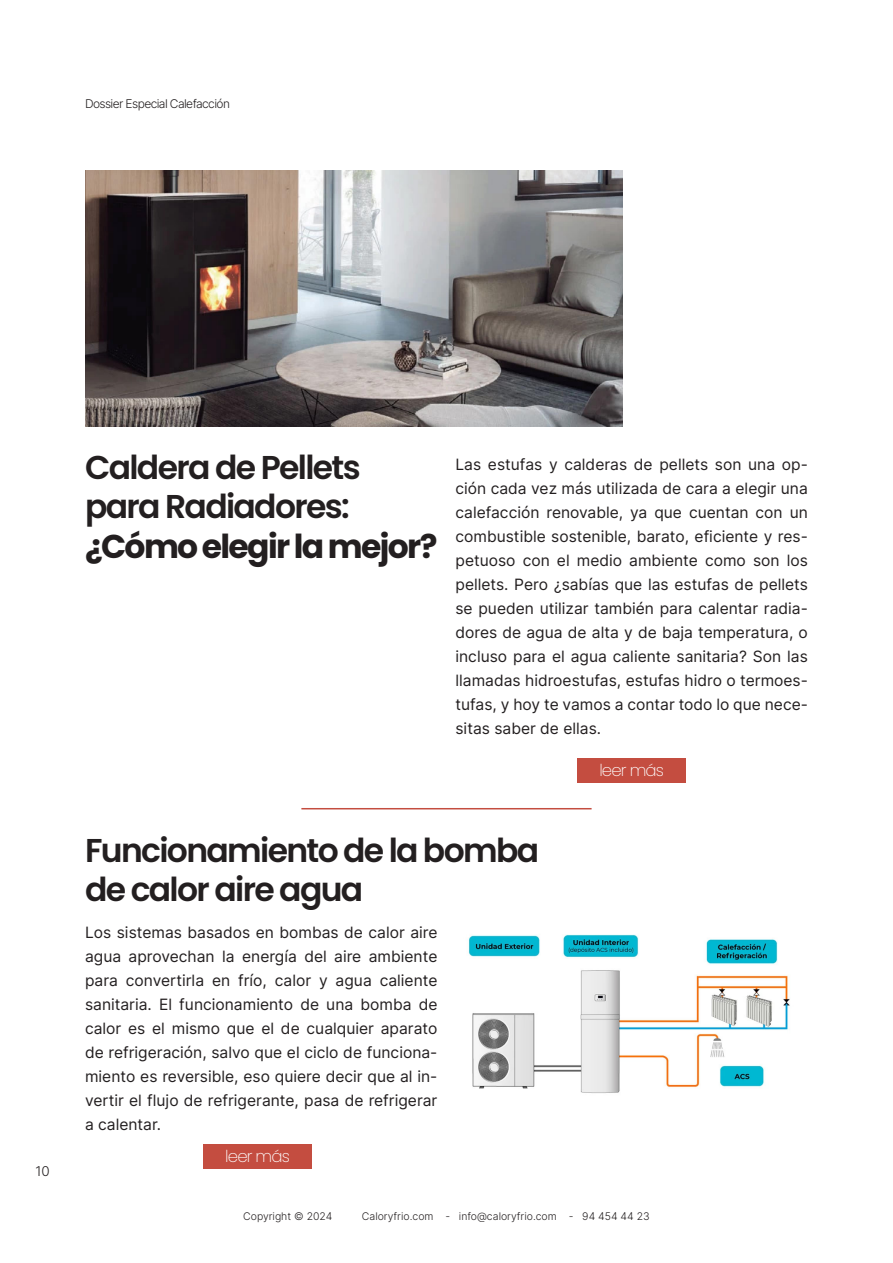
<style>
.page{position:relative;width:893px;height:1263px;background:#fff}
.page>*{position:absolute;margin:0;border:0;box-sizing:border-box;transform-origin:0 0}
.t1{font:600 33px/39.6px "Poppins";letter-spacing:-.05em;color:#231f20}
.t2{font:200 16.5px "Poppins";letter-spacing:-.05em;color:#fff}
.t3{font:15.6px/24px "Inter";color:#231f20;text-align:justify}
.t4{font:13.5px "Inter";color:#231f20}
.t5{font:12px "Inter";letter-spacing:-.05em;color:#231f20}
.t6{font:10.5px "Inter";color:#231f20}
.s1{font-weight:700}
</style>
<div class="page">
<div style="left:577px;top:758px;width:109px;height:24px;background:#c44d40"></div>
<div style="left:203px;top:1144px;width:109px;height:24px;background:#c44d40"></div>
<img style="left:85px;top:170px;width:538px;height:256px">
<img style="left:468px;top:934px;width:322px;height:159px">
<hr style="left:301px;top:808px;width:291px;height:1px;background:#c44d40">
<p class="t5" style="left:85px;top:95px;width:146px">Dossier Especial Calefacción</p>
<p class="t4" style="left:35px;top:1161px;width:16px">10</p>
<p class="t1" style="left:85px;top:447px;width:354px">Caldera de Pellets para Radiadores: <span class="s1">¿Cómo elegir la mejor?</span></p>
<p class="t3" style="left:455px;top:452px;width:354px">Las estufas y calderas de pellets son una op&shy;ción cada vez más utilizada de cara a elegir una calefacción renovable, ya que cuentan con un combustible sostenible, barato, eficiente y res&shy;petuoso con el medio ambiente como son los pellets. Pero ¿sabías que las estufas de pellets se pueden utilizar también para calentar radia&shy;dores de agua de alta y de baja temperatura, o incluso para el agua caliente sanitaria? Son las llamadas hidroestufas, estufas hidro o termoes&shy;tufas, y hoy te vamos a contar todo lo que nece&shy;sitas saber de ellas.</p>
<p class="t2" style="left:599px;top:760px;width:66px">leer más</p>
<p class="t1" style="left:85px;top:830px;width:456px">Funcionamiento de la bomba de calor aire agua</p>
<p class="t3" style="left:85px;top:920px;width:354px">Los sistemas basados en bombas de calor aire agua aprovechan la energía del aire ambiente para convertirla en frío, calor y agua caliente sanitaria. El funcionamiento de una bomba de calor es el mismo que el de cualquier aparato de refrigeración, salvo que el ciclo de funciona&shy;miento es reversible, eso quiere decir que al in&shy;vertir el flujo de refrigerante, pasa de refrigerar a calentar.</p>
<p class="t2" style="left:225px;top:1147px;width:66px">leer más</p>
<p class="t6" style="left:243px;top:1209px;width:91px">Copyright © 2024</p>
<p class="t6" style="left:362px;top:1209px;width:289px">Caloryfrio.com - info@caloryfrio.com - 94 454 44 23</p>
</div>
